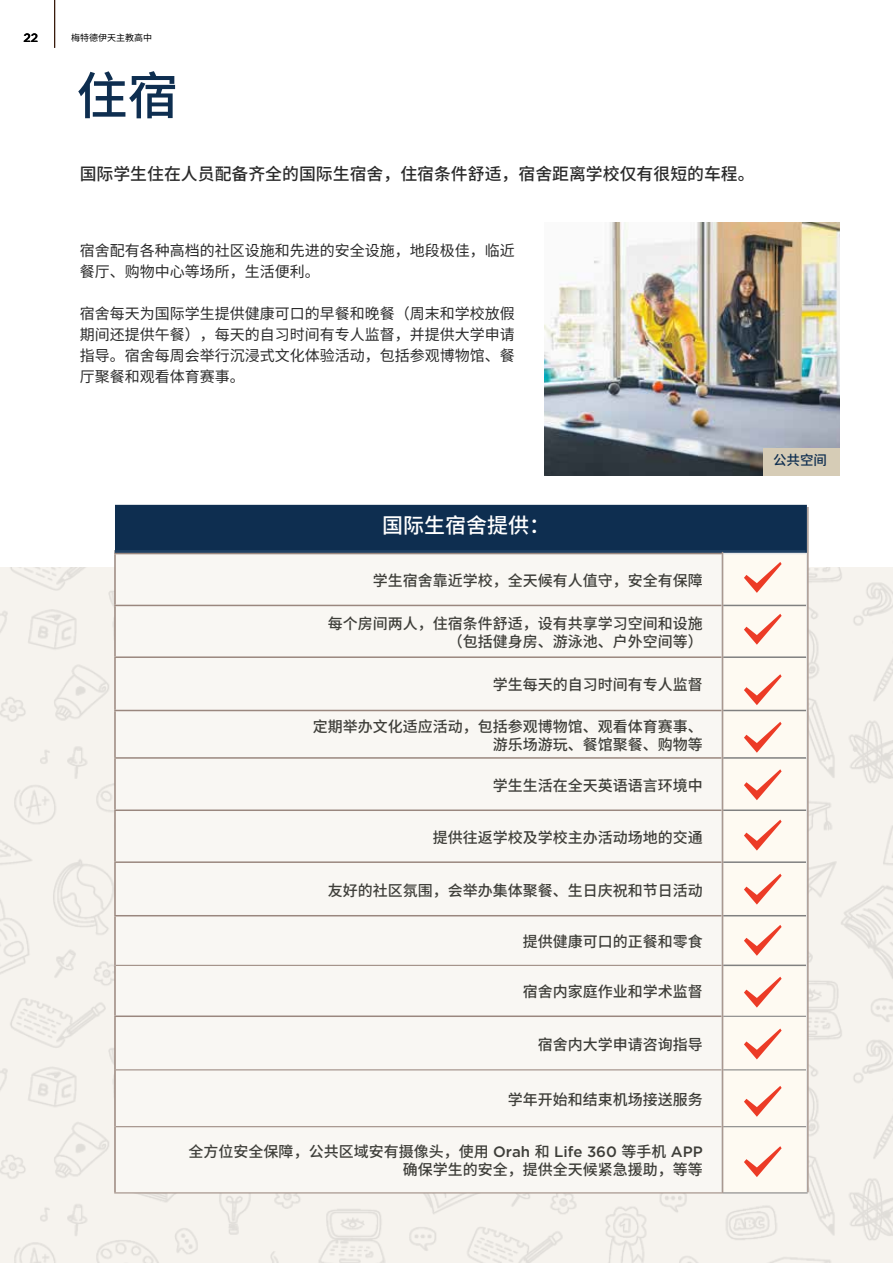
<style>
.page{position:relative;width:893px;height:1263px;background:#fff}
.page>*{position:absolute;margin:0;border:0;box-sizing:border-box;transform-origin:0 0}
.t1{font:500 51px "Noto Sans CJ Ksc";color:#0e2e50}
.t2{font:500 21px "Noto Sans CJ Ksc";color:#fff}
.t3{font:500 16.8px "Noto Sans CJ Ksc";color:#2a2a2a}
.t4{font:500 15px/18px "Noto Sans CJ Ksc";color:#3e3e39;text-align:right}
.t5{font:15px/21px "Noto Sans CJ Ksc";color:#2a2a2a}
.t6{font:500 13.5px "Noto Sans CJ Ksc";color:#0e2e50}
.t7{font:500 12px "Gotham";color:#000}
.t8{font:9px "Noto Sans CJ Ksc";color:#000}
.s1{font-family:"Gotham"}
</style>
<div class="page">
<img style="left:0;top:567px;width:893px;height:696px">
<hr style="left:54px;top:0;width:1px;height:48px;background:#391b0c">
<div style="left:115px;top:505px;width:692px;height:48px;background:#0e2e50"></div>
<div style="left:116px;top:554px;width:606px;height:638px;background:#f9f7f3"></div>
<div style="left:723px;top:554px;width:83px;height:638px;background:#fefaf2"></div>
<hr style="left:116px;top:1126px;width:606px;height:1px;background:#9a877e">
<hr style="left:114px;top:1192px;width:608px;height:1px;background:#9a877e">
<hr style="left:114px;top:915px;width:608px;height:1px;background:#9a877e">
<hr style="left:116px;top:1069px;width:606px;height:1px;background:#9a877e">
<hr style="left:116px;top:965px;width:606px;height:1px;background:#9a877e">
<hr style="left:114px;top:1015px;width:608px;height:2px;background:#9a877e">
<hr style="left:114px;top:861px;width:608px;height:2px;background:#9a877e">
<hr style="left:114px;top:809px;width:608px;height:2px;background:#9a877e">
<hr style="left:114px;top:757px;width:608px;height:2px;background:#9a877e">
<hr style="left:114px;top:710px;width:608px;height:1px;background:#9a877e">
<hr style="left:114px;top:605px;width:608px;height:1px;background:#9a877e">
<hr style="left:114px;top:656px;width:608px;height:2px;background:#9a877e">
<hr style="left:114px;top:553px;width:608px;height:1px;background:#9a877e">
<hr style="left:114px;top:554px;width:2px;height:51px;background:#9a877e">
<hr style="left:114px;top:606px;width:2px;height:50px;background:#9a877e">
<hr style="left:114px;top:658px;width:2px;height:52px;background:#9a877e">
<hr style="left:114px;top:711px;width:2px;height:46px;background:#9a877e">
<hr style="left:114px;top:759px;width:2px;height:50px;background:#9a877e">
<hr style="left:114px;top:811px;width:2px;height:50px;background:#9a877e">
<hr style="left:114px;top:863px;width:2px;height:52px;background:#9a877e">
<hr style="left:114px;top:916px;width:2px;height:49px;background:#9a877e">
<hr style="left:114px;top:965px;width:2px;height:50px;background:#9a877e">
<hr style="left:114px;top:1017px;width:2px;height:53px;background:#9a877e">
<hr style="left:114px;top:1070px;width:2px;height:57px;background:#9a877e">
<hr style="left:114px;top:1127px;width:2px;height:65px;background:#9a877e">
<hr style="left:723px;top:1069px;width:83px;height:1px;background:#808080">
<hr style="left:723px;top:1016px;width:83px;height:1px;background:#808080">
<hr style="left:723px;top:964px;width:83px;height:2px;background:#808080">
<hr style="left:723px;top:915px;width:83px;height:1px;background:#808080">
<hr style="left:723px;top:861px;width:83px;height:2px;background:#808080">
<hr style="left:722px;top:553px;width:86px;height:1px;background:#e6e6e6">
<hr style="left:806px;top:554px;width:2px;height:51px;background:#e6e6e6">
<hr style="left:806px;top:810px;width:2px;height:52px;background:#e6e6e6">
<hr style="left:806px;top:862px;width:2px;height:54px;background:#e6e6e6">
<hr style="left:806px;top:916px;width:2px;height:49px;background:#e6e6e6">
<hr style="left:806px;top:965px;width:2px;height:51px;background:#e6e6e6">
<hr style="left:806px;top:1016px;width:2px;height:54px;background:#e6e6e6">
<hr style="left:806px;top:1070px;width:2px;height:57px;background:#e6e6e6">
<hr style="left:806px;top:1127px;width:2px;height:65px;background:#e6e6e6">
<hr style="left:806px;top:758px;width:2px;height:52px;background:#e6e6e6">
<hr style="left:723px;top:809px;width:83px;height:2px;background:#808080">
<hr style="left:806px;top:657px;width:2px;height:53px;background:#e6e6e6">
<hr style="left:723px;top:710px;width:83px;height:1px;background:#808080">
<hr style="left:723px;top:757px;width:83px;height:2px;background:#808080">
<hr style="left:806px;top:710px;width:2px;height:48px;background:#e6e6e6">
<hr style="left:723px;top:605px;width:83px;height:1px;background:#808080">
<hr style="left:723px;top:656px;width:83px;height:2px;background:#808080">
<hr style="left:806px;top:605px;width:2px;height:52px;background:#e6e6e6">
<hr style="left:723px;top:1126px;width:83px;height:1px;background:#808080">
<hr style="left:722px;top:1192px;width:86px;height:1px;background:#808080">
<img style="left:544px;top:223px;width:296px;height:252px">
<hr style="left:114px;top:550px;width:691px;height:3px;background:#898b8e">
<div style="left:763px;top:448px;width:77px;height:27px;background:#d6ccb6"></div>
<svg style="left:744px;top:562px;width:38px;height:31px"></svg>
<svg style="left:744px;top:614px;width:38px;height:31px"></svg>
<svg style="left:744px;top:674px;width:38px;height:31px"></svg>
<svg style="left:744px;top:722px;width:38px;height:31px"></svg>
<svg style="left:744px;top:769px;width:38px;height:31px"></svg>
<svg style="left:744px;top:820px;width:38px;height:30px"></svg>
<svg style="left:744px;top:874px;width:38px;height:30px"></svg>
<svg style="left:744px;top:925px;width:38px;height:31px"></svg>
<svg style="left:744px;top:977px;width:38px;height:30px"></svg>
<svg style="left:744px;top:1028px;width:38px;height:31px"></svg>
<svg style="left:744px;top:1146px;width:38px;height:31px"></svg>
<svg style="left:744px;top:1086px;width:38px;height:31px"></svg>
<hr style="left:807px;top:507px;width:2px;height:685px;background:#a99890">
<hr style="left:722px;top:552px;width:1px;height:641px;background:#a99890">
<p class="t7" style="left:23px;top:30px;width:16px">22</p>
<p class="t8" style="left:71px;top:32px;width:82px">梅特德伊天主教高中</p>
<h1 class="t1" style="left:76px;top:67px;width:103px">住宿</h1>
<p class="t3" style="left:80px;top:164px;width:676px">国际学生住在人员配备齐全的国际生宿舍，住宿条件舒适，宿舍距离学校仅有很短的车程。</p>
<p class="t5" style="left:80px;top:240px;width:436px">宿舍配有各种高档的社区设施和先进的安全设施，地段极佳，临近餐厅、购物中心等场所，生活便利。</p>
<p class="t5" style="left:80px;top:303px;width:436px;text-align:justify">宿舍每天为国际学生提供健康可口的早餐和晚餐（周末和学校放假期间还提供午餐），每天的自习时间有专人监督，并提供大学申请指导。宿舍每周会举行沉浸式文化体验活动，包括参观博物馆、餐厅聚餐和观看体育赛事。</p>
<h2 class="t2" style="left:382px;top:514px;width:169px">国际生宿舍提供：</h2>
<p class="t4" style="left:373px;top:572px;width:332px">学生宿舍靠近学校，全天候有人值守，安全有保障</p>
<p class="t4" style="left:328px;top:615px;width:377px">每个房间两人，住宿条件舒适，设有共享学习空间和设施（包括健身房、游泳池、户外空间等）</p>
<p class="t4" style="left:493px;top:676px;width:211px">学生每天的自习时间有专人监督</p>
<p class="t4" style="left:313px;top:718px;width:392px">定期举办文化适应活动，包括参观博物馆、观看体育赛事、游乐场游玩、餐馆聚餐、购物等</p>
<p class="t4" style="left:493px;top:776px;width:211px">学生生活在全天英语语言环境中</p>
<p class="t4" style="left:433px;top:829px;width:271px">提供往返学校及学校主办活动场地的交通</p>
<p class="t4" style="left:328px;top:881px;width:377px">友好的社区氛围，会举办集体聚餐、生日庆祝和节日活动</p>
<p class="t4" style="left:523px;top:933px;width:181px">提供健康可口的正餐和零食</p>
<p class="t4" style="left:523px;top:983px;width:181px">宿舍内家庭作业和学术监督</p>
<p class="t4" style="left:538px;top:1035px;width:166px">宿舍内大学申请咨询指导</p>
<p class="t4" style="left:508px;top:1091px;width:196px">学年开始和结束机场接送服务</p>
<p class="t4" style="left:189px;top:1143px;width:516px">全方位安全保障，公共区域安有摄像头，使用 <span class="s1">Orah</span> 和 <span class="s1">Life 360</span> 等手机 <span class="s1">APP</span>确保学生的安全，提供全天候紧急援助，等等</p>
<p class="t6" style="left:773px;top:453px;width:55px">公共空间</p>
</div>
